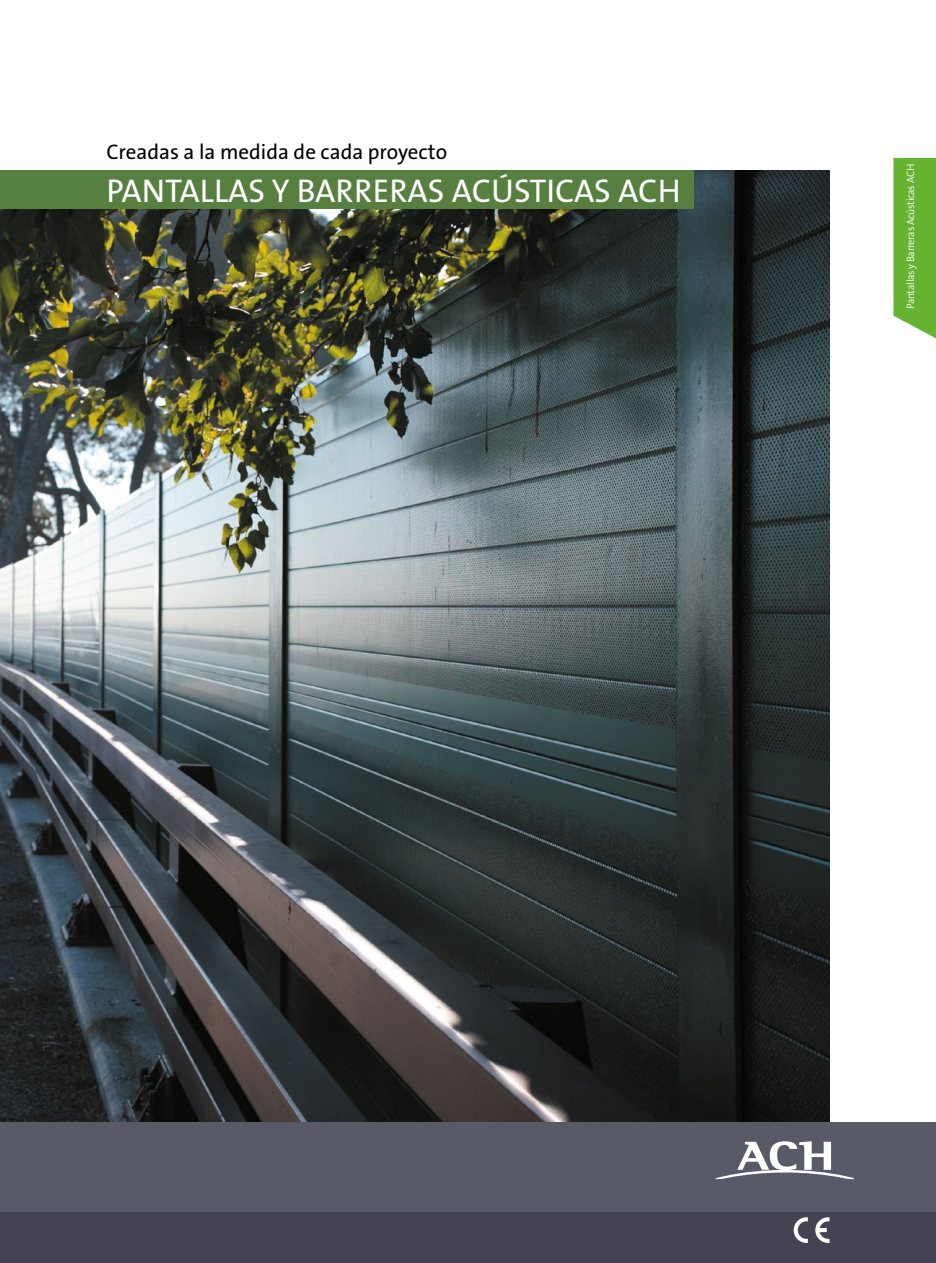
<style>
.page{position:relative;width:936px;height:1263px;background:#fff}
.page>*{position:absolute;margin:0;border:0;box-sizing:border-box;transform-origin:0 0}
.t1{font:33px "The Sans B5 Plain";color:#fff}
.t2{font:21.15px "The Sans B5 Plain";color:#000}
.t3{font:300 10.65px "The Sans B4";letter-spacing:-.03em;color:#fff}
</style>
<div class="page">
<div style="left:0;top:1212px;width:935px;height:51px;background:#444353"></div>
<img style="left:0;top:170px;width:829px;height:952px">
<div style="left:0;top:1122px;width:935px;height:90px;background:#585a67"></div>
<svg style="left:715px;top:1141px;width:139px;height:38px"></svg>
<svg style="left:793px;top:1217px;width:14px;height:26px"></svg>
<svg style="left:815px;top:1217px;width:14px;height:26px"></svg>
<div style="left:0;top:170px;width:693px;height:39px;background:#567f40"></div>
<svg style="left:893px;top:158px;width:42px;height:180px;background:#70b83f"></svg>
<p class="t2" style="left:106px;top:141px;width:342px">Creadas a la medida de cada proyecto</p>
<p class="t1" style="left:106px;top:173px;width:576px">PANTALLAS Y BARRERAS ACÚSTICAS ACH</p>
<p class="t3" style="left:904px;top:309px;width:147px;rotate:-90deg">Pantallas y Barreras Acústicas ACH</p>
<p class="t1" style="left:166px;top:173px;width:355px">ELES ACH LANA DE ROCA</p>
</div>
